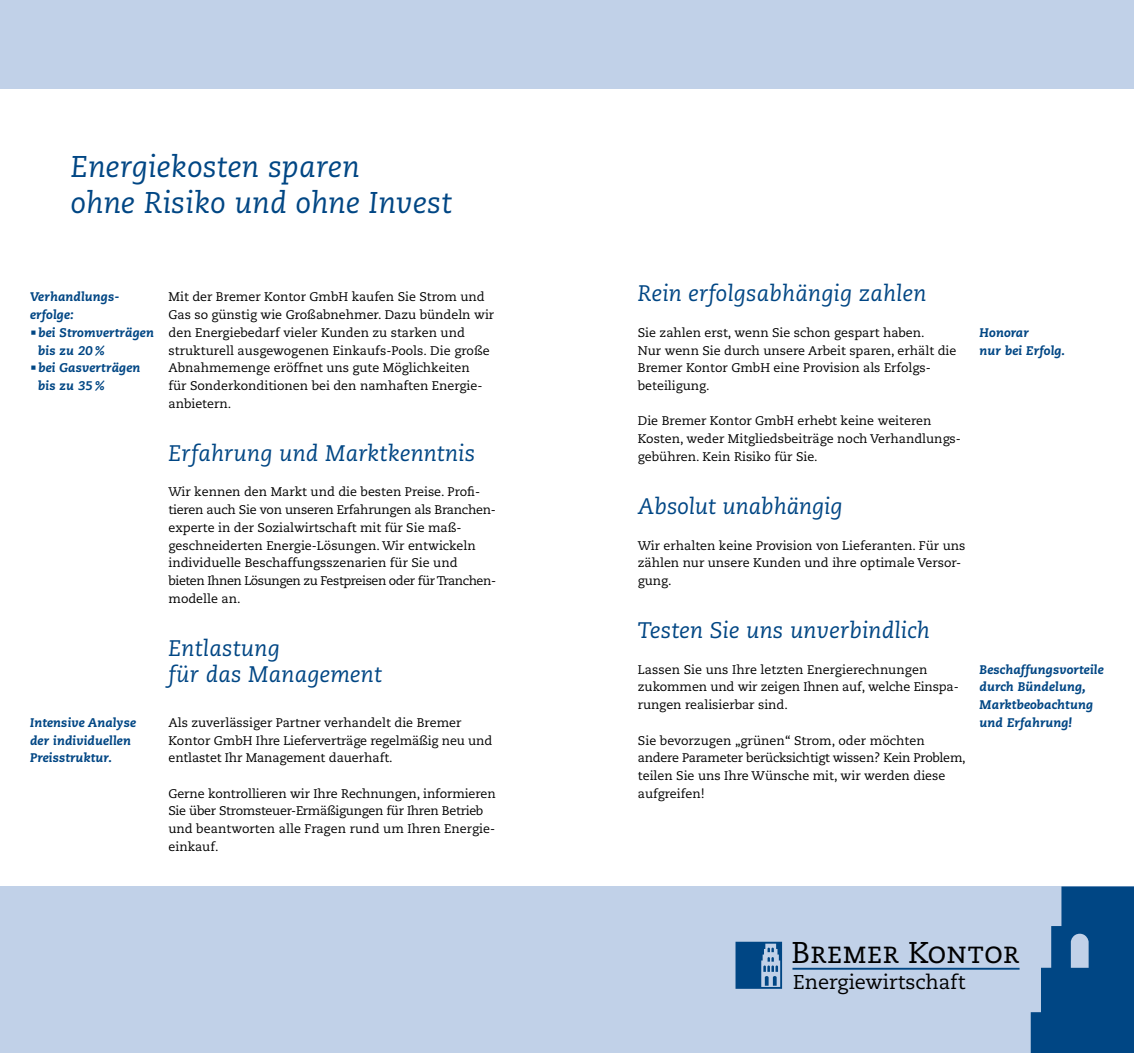
<style>
.page{position:relative;width:1134px;height:1053px;background:#fff}
.page>*{position:absolute;margin:0;border:0;box-sizing:border-box;transform-origin:0 0}
.t1{font:italic 30px/35.4px "Caecilia";letter-spacing:.01em;color:#004684}
.t2{font:30px "Caecilia Roman SC";letter-spacing:.01em;color:#000}
.t3{font:italic 22.5px/26.6px "Caecilia";letter-spacing:.01em;color:#004684}
.t4{font:20px "Caecilia";color:#000}
.t5{font:12.5px/17.8px "Caecilia";color:#000}
.t6{font:italic 800 12.5px/17.8px "Caecilia";letter-spacing:.01em;color:#004684}
</style>
<div class="page">
<div style="left:0;top:0;width:1134px;height:89px;background:#c1d1e8"></div>
<div style="left:0;top:886px;width:1134px;height:166px;background:#c1d1e8"></div>
<svg style="left:1031px;top:886px;width:103px;height:166px"></svg>
<hr style="left:792px;top:967px;width:227px;height:2px;background:#004684">
<svg style="left:735px;top:941px;width:47px;height:47px"></svg>
<h1 class="t1" style="left:71px;top:150px;width:383px">Energiekosten sparen<br>ohne Risiko und ohne Invest</h1>
<p class="t6" style="left:30px;top:288px;width:91px">Verhandlungs&shy;erfolge:</p>
<p class="t6" style="left:38px;top:324px;width:117px">bei Stromverträgen bis zu 20 %<br>bei Gasverträgen bis zu 35 %</p>
<p class="t6" style="left:30px;top:713px;width:107px">Intensive Analyse der individuellen<br>Preisstruktur.</p>
<p class="t5" style="left:169px;top:288px;width:327px">Mit der Bremer Kontor GmbH kaufen Sie Strom und Gas so günstig wie Großabnehmer. Dazu bündeln wir den Energiebedarf vieler Kunden zu starken und strukturell ausgewogenen Einkaufs-Pools. Die große Abnahmemenge eröffnet uns gute Möglichkeiten<br>für Sonderkonditionen bei den namhaften Energie&shy;anbietern.</p>
<h2 class="t3" style="left:169px;top:440px;width:308px">Erfahrung und Marktkenntnis</h2>
<p class="t5" style="left:169px;top:483px;width:327px">Wir kennen den Markt und die besten Preise. Profi&shy;tieren auch Sie von unseren Erfahrungen als Branchen--- experte in der Sozialwirtschaft mit für Sie maß&shy;geschneiderten Energie-Lösungen. Wir entwickeln individuelle Beschaffungsszenarien für Sie und bieten Ihnen Lösungen zu Festpreisen oder für Tranchen&shy;modelle an.</p>
<h2 class="t3" style="left:169px;top:635px;width:215px">Entlastung<br>für das Management</h2>
<p class="t5" style="left:169px;top:713px;width:325px">Als zuverlässiger Partner verhandelt die Bremer<br>Kontor GmbH Ihre Lieferverträge regelmäßig neu und entlastet Ihr Management dauerhaft.</p>
<p class="t5" style="left:169px;top:784px;width:329px">Gerne kontrollieren wir Ihre Rechnungen, informieren Sie über Stromsteuer-Ermäßigungen für Ihren Betrieb und beantworten alle Fragen rund um Ihren Energie&shy;einkauf.</p>
<h2 class="t3" style="left:638px;top:281px;width:290px">Rein erfolgsabhängig zahlen</h2>
<p class="t5" style="left:638px;top:324px;width:320px">Sie zahlen erst, wenn Sie schon gespart haben.<br>Nur wenn Sie durch unsere Arbeit sparen, erhält die Bremer Kontor GmbH eine Provision als Erfolgs&shy;beteiligung.</p>
<p class="t5" style="left:638px;top:412px;width:325px">Die Bremer Kontor GmbH erhebt keine weiteren<br>Kosten, weder Mitgliedsbeiträge noch Verhandlungs&shy;gebühren. Kein Risiko für Sie.</p>
<h2 class="t3" style="left:638px;top:493px;width:206px">Absolut unabhängig</h2>
<p class="t5" style="left:638px;top:536px;width:329px">Wir erhalten keine Provision von Lieferanten. Für uns zählen nur unsere Kunden und ihre optimale Versor&shy;gung.</p>
<h2 class="t3" style="left:638px;top:617px;width:293px">Testen Sie uns unverbindlich</h2>
<p class="t5" style="left:638px;top:660px;width:322px">Lassen Sie uns Ihre letzten Energierechnungen zukommen und wir zeigen Ihnen auf, welche Einspa&shy;rungen realisierbar sind.</p>
<p class="t5" style="left:638px;top:731px;width:329px">Sie bevorzugen „grünen“ Strom, oder möchten andere Parameter berücksichtigt wissen? Kein Problem, teilen Sie uns Ihre Wünsche mit, wir werden diese aufgreifen!</p>
<p class="t6" style="left:980px;top:324px;width:87px">Honorar<br>nur bei Erfolg.</p>
<p class="t6" style="left:980px;top:660px;width:126px">Beschaffungsvorteile durch Bündelung,<br>Marktbeobachtung und Erfahrung!</p>
<h1 class="t2" style="left:791px;top:934px;width:229px">Bremer Kontor</h1>
<h3 class="t4" style="left:793px;top:970px;width:174px">Energiewirtschaft</h3>
</div>
